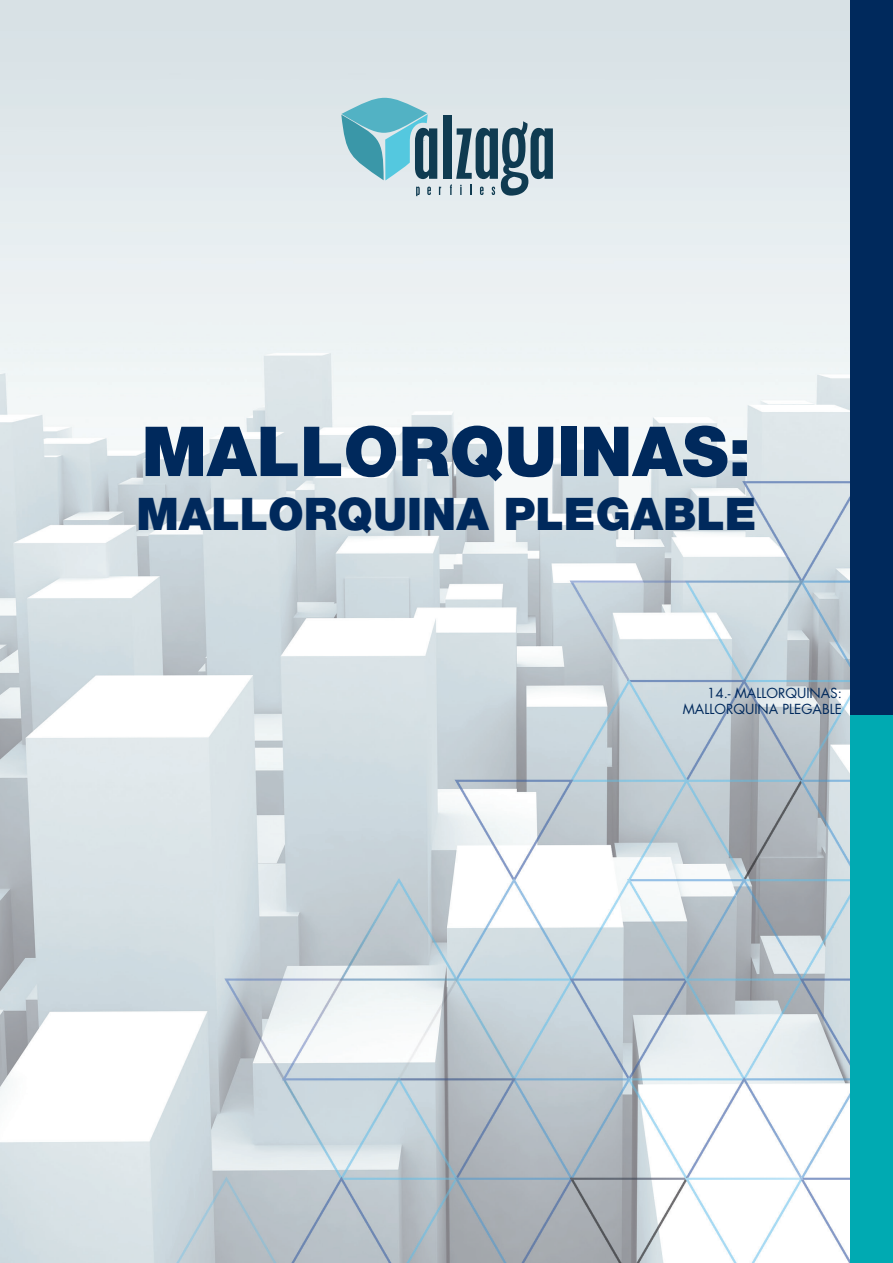
<style>
.page{position:relative;width:893px;height:1263px;background:#fff}
.page>*{position:absolute;margin:0;border:0;box-sizing:border-box;transform-origin:0 0}
.t1{font:900 69px "Helvetica Neue LT Pro";color:#00295c}
.t2{font:900 45px "Helvetica Neue LT Pro";color:#00295c}
.portadilla_1{font:13.5px "Futura Std";color:#00295c}
</style>
<div class="page">
<img style="left:0;top:0;width:850px;height:1263px">
<div style="left:850px;top:0;width:43px;height:1263px;background:#00aab2"></div>
<svg style="left:427px;top:187px;width:4px;height:8px"></svg>
<svg style="left:416px;top:187px;width:4px;height:9px"></svg>
<svg style="left:439px;top:187px;width:2px;height:8px"></svg>
<svg style="left:450px;top:121px;width:103px;height:75px"></svg>
<div style="left:444px;top:115px;width:8px;height:64px;background:#0f3b51"></div>
<svg style="left:341px;top:98px;width:96px;height:82px"></svg>
<div style="left:850px;top:0;width:43px;height:714px;background:#00295c"></div>
<h1 class="t1" style="left:142px;top:410px;width:611px">MALLORQUINAS:</h1>
<h2 class="t2" style="left:136px;top:487px;width:622px">MALLORQUINA PLEGABLE</h2>
<p class="portadilla_1" style="left:707px;top:685px;width:136px">14.- MALLORQUINAS:</p>
<p class="portadilla_1" style="left:683px;top:701px;width:161px">MALLORQUINA PLEGABLE</p>
</div>
